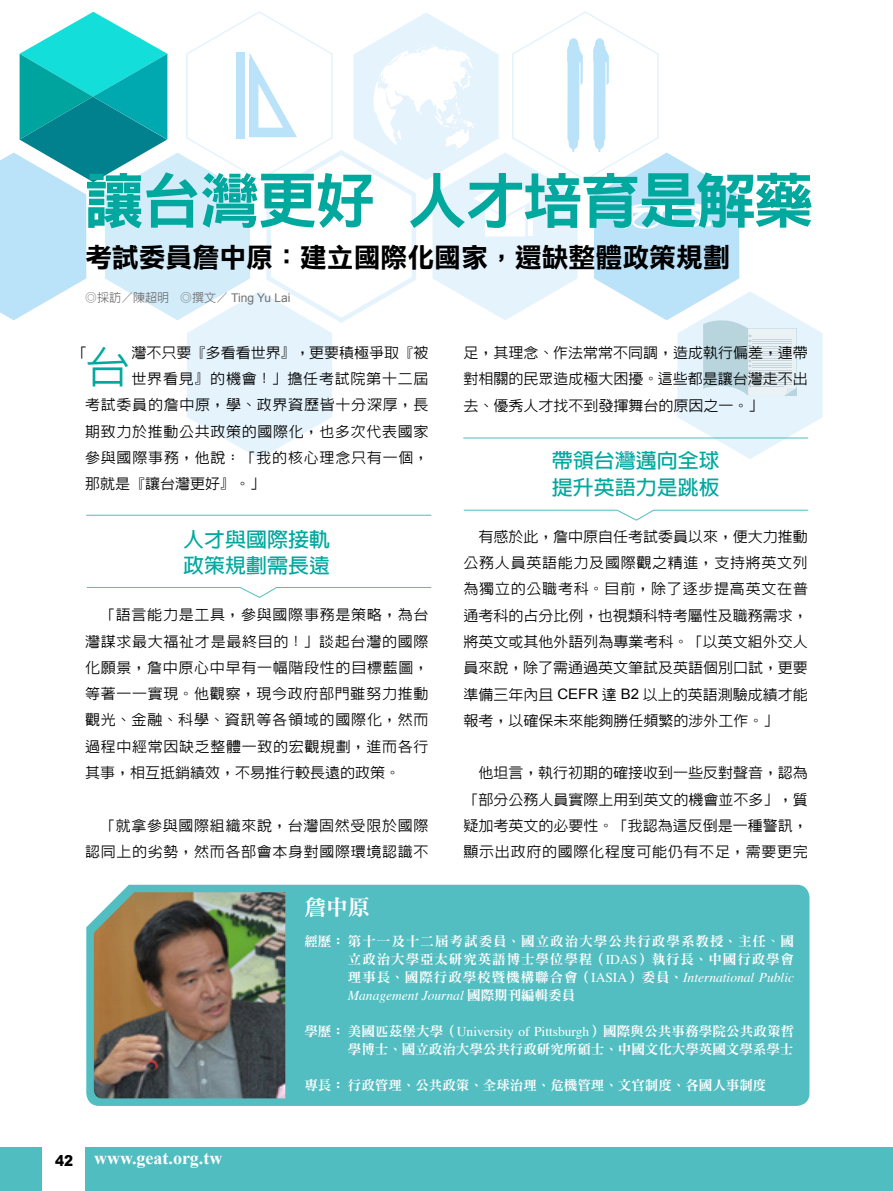
<style>
.page{position:relative;width:893px;height:1191px;background:#fff}
.page>*{position:absolute;margin:0;border:0;box-sizing:border-box;transform-origin:0 0}
.t1{font:60.75px "DF Hei Std W9";letter-spacing:-.05em;color:#00a89e}
.t2{font:500 43.2px "AR Hei U30";color:#00a89e;scale:1.04 1}
.t3{font:27px "DF Li Hei Std W7";letter-spacing:-.005em;color:#000}
.t4{font:21.75px "DF Ming Std W9";color:#fff}
.t5{font:700 20.1px "AR Hei B5 HK";color:#00a89e;scale:1.04 1}
.t6{font:700 18px "Times New Roman";color:#fff}
.t7{font:900 15px "Arial";color:#000;scale:.9 1}
.t8{font:500 14.4px/26.2px "AR Hei U30";letter-spacing:.045em;color:#000;text-align:justify;scale:1.04 1}
.t9{font:500 14.4px "AR Hei U30";color:#000;scale:1.04 1}
.t10{font:13.5px/17.9px "DF Ming Std W9";letter-spacing:.01em;color:#fff;text-align:justify}
.t11{font:500 12px "AR Hei U30";color:#727171}
.s1{font-family:"Arial";font-weight:400}
.s2{font-family:"Adobe Ming Std";font-weight:300}
.s3{font-family:"Times"}
.s4{font-family:"Times";font-style:italic}
</style>
<div class="page">
<div style="left:0;top:1147px;width:893px;height:44px;background:#50bdc0"></div>
<div style="left:43px;top:1147px;width:42px;height:44px;background:#fff"></div>
<svg style="left:86px;top:587px;width:346px;height:11px"></svg>
<hr style="left:86px;top:515px;width:345px;height:1px;background:#50bdc0">
<svg style="left:463px;top:510px;width:346px;height:10px"></svg>
<div style="left:86px;top:884px;width:723px;height:222px;background:#53bec1"></div>
<img style="left:94px;top:892px;width:191px;height:206px">
<svg style="left:0;top:11px;width:823px;height:448px"></svg>
<p class="t1" style="left:84px;top:167px;width:731px">讓台灣更好 人才培育是解藥</p>
<p class="t3" style="left:85px;top:242px;width:646px">考試委員詹中原：建立國際化國家，還缺整體政策規劃</p>
<p class="t11" style="left:85px;top:291px;width:207px">◎採訪／陳超明 ◎撰文／ <span class="s1">Ting Yu Lai</span></p>
<p class="t9" style="left:132px;top:345px;width:287px">灣不只要『多看看世界』，更要積極爭取『被</p>
<p class="t8" style="left:132px;top:365px;width:287px">世界看見』的機會！」擔任考試院第十二屆</p>
<p class="t8" style="left:85px;top:392px;width:332px">考試委員的詹中原，學、政界資歷皆十分深厚，長</p>
<p class="t8" style="left:85px;top:418px;width:332px">期致力於推動公共政策的國際化，也多次代表國家</p>
<p class="t8" style="left:85px;top:444px;width:332px">參與國際事務，他說：「我的核心理念只有一個，</p>
<p class="t9" style="left:85px;top:476px;width:175px">那就是『讓台灣更好』。」</p>
<p class="t5" style="left:183px;top:529px;width:143px">人才與國際接軌</p>
<p class="t5" style="left:183px;top:555px;width:143px">政策規劃需長遠</p>
<p class="t8" style="left:85px;top:602px;width:332px;text-indent:15px">「語言能力是工具，參與國際事務是策略，為台灣謀求最大福祉才是最終目的！」談起台灣的國際化願景，詹中原心中早有一幅階段性的目標藍圖，等著一一實現。他觀察，現今政府部門雖努力推動觀光、金融、科學、資訊等各領域的國際化，然而過程中經常因缺乏整體一致的宏觀規劃，進而各行其事，相互抵銷績效，不易推行較長遠的政策。</p>
<p class="t8" style="left:85px;top:812px;width:332px;text-align:right">「就拿參與國際組織來說，台灣固然受限於國際認同上的劣勢，然而各部會本身對國際環境認識不</p>
<p class="t2" style="left:85px;top:344px;width:45px">台</p>
<p class="t8" style="left:72px;top:339px;width:16px">「</p>
<p class="t4" style="left:304px;top:895px;width:67px">詹中原</p>
<p class="t8" style="left:463px;top:339px;width:333px">足，其理念、作法常常不同調，造成執行偏差，連帶對相關的民眾造成極大困擾。這些都是讓台灣走不出去、優秀人才找不到發揮舞台的原因之一。」</p>
<p class="t5" style="left:552px;top:451px;width:163px">帶領台灣邁向全球</p>
<p class="t5" style="left:552px;top:477px;width:163px">提升英語力是跳板</p>
<p class="t8" style="left:463px;top:523px;width:333px;text-indent:15px">有感於此，詹中原自任考試委員以來，便大力推動公務人員英語能力及國際觀之精進，支持將英文列為獨立的公職考科。目前，除了逐步提高英文在普通考科的占分比例，也視類科特考屬性及職務需求，將英文或其他外語列為專業考科。「以英文組外交人員來說，除了需通過英文筆試及英語個別口試，更要準備三年內且 <span class="s1">CEFR</span> 達 <span class="s1">B2</span> 以上的英語測驗成績才能報考，以確保未來能夠勝任頻繁的涉外工作。」</p>
<p class="t8" style="left:463px;top:759px;width:333px;text-indent:15px">他坦言，執行初期的確接收到一些反對聲音，認為「部分公務人員實際上用到英文的機會並不多」，質疑加考英文的必要性。「我認為這反倒是一種警訊，顯示出政府的國際化程度可能仍有不足，需要更完</p>
<p class="t7" style="left:55px;top:1149px;width:22px">42</p>
<p class="t6" style="left:94px;top:1145px;width:130px">www.geat.org.tw</p>
<p class="t10" style="left:348px;top:932px;width:448px;text-indent:-44px">經歷： 第十一及十二屆考試委員、國立政治大學公共行政學系教授、主任<span class="s2">、</span>國立政治大學亞太研究英語博士學位學程（<span class="s3">IDAS</span>）執行長、中國行政學會理事長、國際行政學校暨機構聯合會（<span class="s3">IASIA</span>）委員、<span class="s4">International Public Management Journal</span> 國際期刊編輯委員</p>
<p class="t10" style="left:304px;top:1022px;width:491px;text-align:right">學歷： 美國匹茲堡大學（<span class="s3">University of Pittsburgh</span>）國際與公共事務學院公共政策哲學博士、國立政治大學公共行政研究所碩士、中國文化大學英國文學系學士</p>
<p class="t10" style="left:304px;top:1076px;width:463px">專長： 行政管理、公共政策、全球治理、危機管理、文官制度、各國人事制度</p>
</div>
